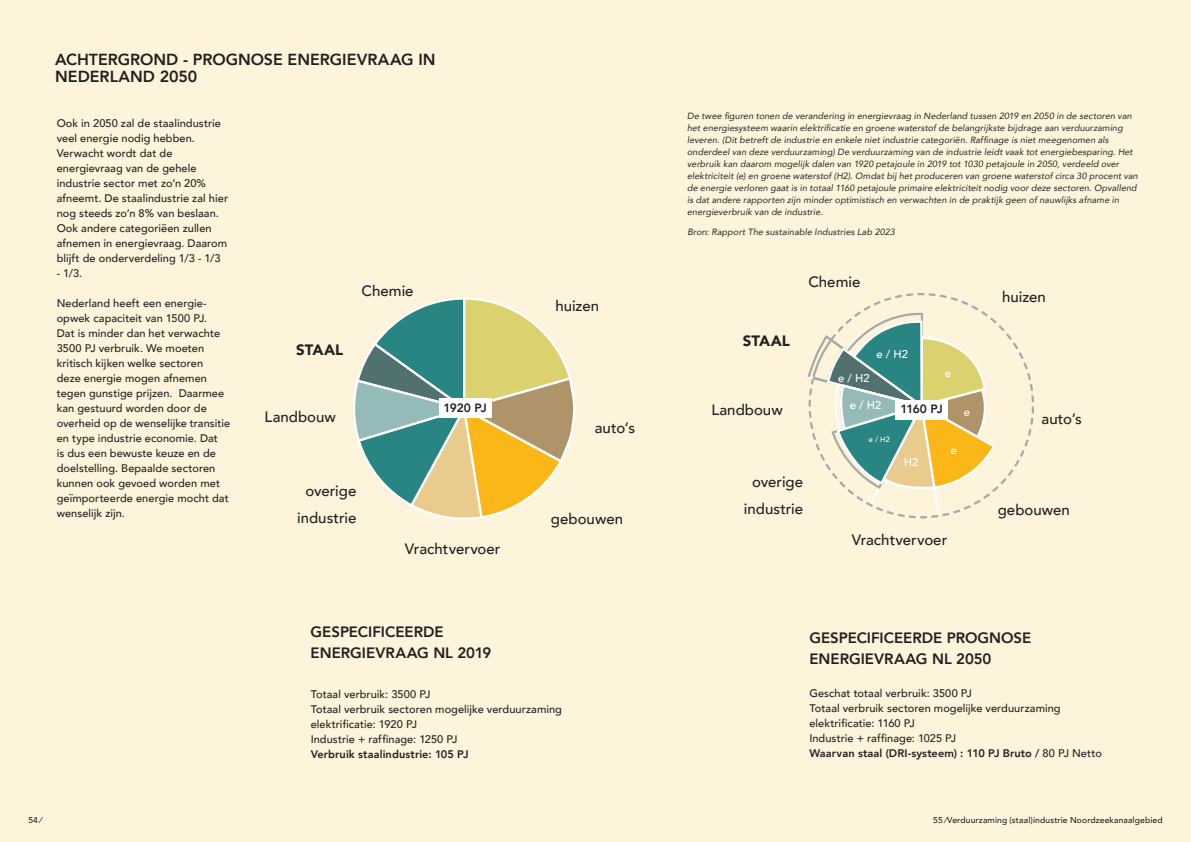
<style>
.page{position:relative;width:1191px;height:842px;background:#fef4dc}
.page>*{position:absolute;margin:0;border:0;box-sizing:border-box;transform-origin:0 0}
.Title_L{font:800 16px/16.5px "Avenir";color:#231f20}
.Title_L-2{font:500 15px "Avenir";color:#231f20}
.Title_L-3{font:800 15px/21px "Avenir";color:#231f20}
.Title_L-4{font:900 15px "Avenir";color:#231f20}
.Title_L-5{font:800 12px "Avenir";letter-spacing:-.07em;color:#231f20}
.Title_L-6{font:500 11.2px "Avenir";letter-spacing:-.005em;color:#fff}
.Title_L-7{font:500 11px/15px "Avenir";letter-spacing:.005em;color:#231f20}
.Title_L-8{font:800 11px "Avenir";letter-spacing:.01em;color:#231f20}
.Legend_S{font:italic 9px/12px "Avenir";letter-spacing:.01em;color:#231f20}
.t1{font:500 8.5px "Avenir";letter-spacing:.015em;color:#231f20}
.Title_L-9{font:500 7.5px "Avenir";color:#fff}
.s1{font-weight:500}
</style>
<div class="page">
<svg style="left:353px;top:297px;width:223px;height:223px"></svg>
<div style="left:439px;top:398px;width:53px;height:20px;background:#fff"></div>
<svg style="left:864px;top:293px;width:170px;height:226px"></svg>
<svg style="left:807px;top:310px;width:190px;height:207px"></svg>
<div style="left:895px;top:400px;width:53px;height:19px;background:#fff"></div>
<p class="Title_L" style="left:55px;top:51px;width:382px">ACHTERGROND - PROGNOSE ENERGIEVRAAG IN<br>NEDERLAND 2050</p>
<p class="Title_L-7" style="left:57px;top:115px;width:173px">Ook in 2050 zal de staalindustrie veel energie nodig hebben.<br>Verwacht wordt dat de energievraag van de gehele industrie sector met zo’n 20% afneemt. De staalindustrie zal hier nog steeds zo’n 8% van beslaan.<br>Ook andere categoriëen zullen afnemen in energievraag. Daarom blijft de onderverdeling 1/3 - 1/3</p>
<p class="Title_L-7" style="left:57px;top:265px;width:27px">- 1/3.</p>
<p class="Title_L-7" style="left:57px;top:295px;width:175px">Nederland heeft een energie&shy;opwek capaciteit van 1500 PJ.<br>Dat is minder dan het verwachte<br>3500 PJ verbruik. We moeten kritisch kijken welke sectoren<br>deze energie mogen afnemen tegen gunstige prijzen. Daarmee kan gestuurd worden door de overheid op de wenselijke transitie en type industrie economie. Dat<br>is dus een bewuste keuze en de doelstelling. Bepaalde sectoren kunnen ook gevoed worden met geïmporteerde energie mocht dat wenselijk zijn.</p>
<p class="Title_L-4" style="left:296px;top:336px;width:48px">STAAL</p>
<p class="Title_L-2" style="left:362px;top:278px;width:53px">Chemie</p>
<p class="Title_L-2" style="left:265px;top:404px;width:73px">Landbouw</p>
<p class="Title_L-2" style="left:305px;top:477px;width:52px">overige</p>
<p class="Title_L-2" style="left:297px;top:504px;width:61px">industrie</p>
<p class="Title_L-5" style="left:443px;top:398px;width:45px">1920 PJ</p>
<p class="Title_L-2" style="left:405px;top:536px;width:97px">Vrachtvervoer</p>
<p class="Title_L-3" style="left:311px;top:621px;width:135px">GESPECIFICEERDE</p>
<p class="Title_L-3" style="left:311px;top:642px;width:182px">ENERGIEVRAAG NL 2019</p>
<p class="Title_L-2" style="left:555px;top:293px;width:45px">huizen</p>
<p class="Title_L-2" style="left:595px;top:414px;width:42px">auto’s</p>
<p class="Title_L-2" style="left:551px;top:506px;width:74px">gebouwen</p>
<p class="Title_L-7" style="left:311px;top:686px;width:121px">Totaal verbruik: 3500 PJ</p>
<p class="Title_L-7" style="left:311px;top:701px;width:253px">Totaal verbruik sectoren mogelijke verduurzaming elektrificatie: 1920 PJ</p>
<p class="Title_L-7" style="left:311px;top:731px;width:148px">Industrie + raffinage: 1250 PJ</p>
<p class="Title_L-8" style="left:311px;top:746px;width:159px">Verbruik staalindustrie: 105 PJ</p>
<p class="Legend_S" style="left:687px;top:110px;width:452px">De twee figuren tonen de verandering in energievraag in Nederland tussen 2019 en 2050 in de sectoren van het energiesysteem waarin elektrificatie en groene waterstof de belangrijkste bijdrage aan verduurzaming leveren. (Dit betreft de industrie en enkele niet industrie categoriën. Raffinage is niet meegenomen als onderdeel van deze verduurzaming) De verduurzaming van de industrie leidt vaak tot energiebesparing. Het verbruik kan daarom mogelijk dalen van 1920 petajoule in 2019 tot 1030 petajoule in 2050, verdeeld over elektriciteit (e) en groene waterstof (H2). Omdat bij het produceren van groene waterstof circa 30 procent van de energie verloren gaat is in totaal 1160 petajoule primaire elektriciteit nodig voor deze sectoren. Opvallend is dat andere rapporten zijn minder optimistisch en verwachten in de praktijk geen of nauwlijks afname in energieverbruik van de industrie.</p>
<p class="Legend_S" style="left:687px;top:225px;width:209px">Bron: Rapport The sustainable Industries Lab 2023</p>
<p class="Title_L-4" style="left:743px;top:327px;width:48px">STAAL</p>
<p class="Title_L-2" style="left:711px;top:396px;width:73px">Landbouw</p>
<p class="Title_L-2" style="left:808px;top:269px;width:53px">Chemie</p>
<p class="Title_L-6" style="left:876px;top:344px;width:33px">e / H2</p>
<p class="Title_L-6" style="left:838px;top:368px;width:33px">e / H2</p>
<p class="Title_L-6" style="left:850px;top:395px;width:33px">e / H2</p>
<p class="Title_L-9" style="left:869px;top:432px;width:23px">e / H2</p>
<p class="Title_L-6" style="left:945px;top:363px;width:8px">e</p>
<p class="Title_L-5" style="left:900px;top:400px;width:44px">1160 PJ</p>
<p class="Title_L-6" style="left:963px;top:402px;width:8px">e</p>
<p class="Title_L-6" style="left:903px;top:452px;width:16px">H2</p>
<p class="Title_L-6" style="left:950px;top:440px;width:8px">e</p>
<p class="Title_L-2" style="left:752px;top:468px;width:52px">overige</p>
<p class="Title_L-2" style="left:744px;top:495px;width:61px">industrie</p>
<p class="Title_L-2" style="left:851px;top:527px;width:97px">Vrachtvervoer</p>
<p class="Title_L-2" style="left:1002px;top:284px;width:45px">huizen</p>
<p class="Title_L-2" style="left:1041px;top:405px;width:42px">auto’s</p>
<p class="Title_L-2" style="left:997px;top:497px;width:74px">gebouwen</p>
<p class="Title_L-3" style="left:809px;top:627px;width:223px">GESPECIFICEERDE PROGNOSE<br>ENERGIEVRAAG NL 2050</p>
<p class="Title_L-7" style="left:809px;top:685px;width:164px">Geschat totaal verbruik: 3500 PJ</p>
<p class="Title_L-7" style="left:809px;top:700px;width:253px">Totaal verbruik sectoren mogelijke verduurzaming elektrificatie: 1160 PJ</p>
<p class="Title_L-7" style="left:809px;top:730px;width:148px">Industrie + raffinage: 1025 PJ</p>
<p class="Title_L-8" style="left:809px;top:744px;width:294px">Waarvan staal (DRI-systeem) : 110 PJ Bruto / <span class="s1">80 PJ Netto</span></p>
<p class="t1" style="left:28px;top:812px;width:15px">54 ∕</p>
<p class="t1" style="left:933px;top:812px;width:231px">55 ∕Verduurzaming (staal)industrie Noordzeekanaalgebied</p>
</div>
